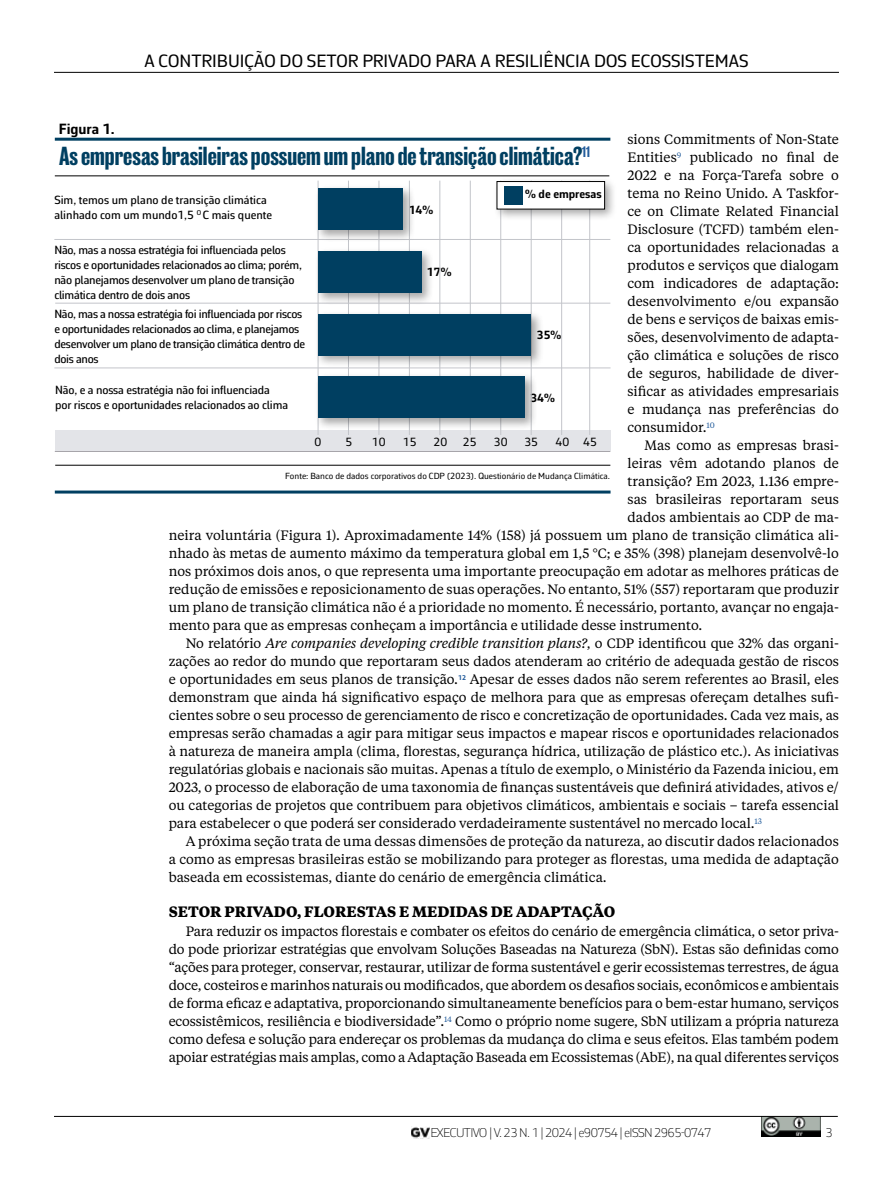
<style>
.page{position:relative;width:893px;height:1191px;background:#fff}
.page>*{position:absolute;margin:0;border:0;box-sizing:border-box;transform-origin:0 0}
.t1{font:700 24px "Caslon Doric Condensed";color:#003f61}
.t2{font:18px "Corbeau Pro";color:#000}
.t3{font:700 15px "Tiempos Text";color:#000}
.t4{font:700 15px "Corbeau Pro";color:#000}
.t5{font:13.5px/18px "Tiempos Text";color:#000;text-align:justify}
.t6{font:italic 13.5px "Tiempos Text";letter-spacing:-.01em;color:#000}
.t7{font:100 12.9px "Corbeau Pro";letter-spacing:-.05em;color:#000}
.t8{font:500 12px/15px "Corbeau Pro";letter-spacing:-.02em;color:#000}
.t9{font:500 12px/15px "Corbeau Pro";color:#000}
.t10{font:700 12px "Corbeau Pro";color:#000}
.t11{font:12px "Corbeau Pro";color:#000}
.t12{font:9px "Corbeau Pro";color:#000}
.s1{font-style:normal}
</style>
<div class="page">
<img style="left:762px;top:1117px;width:58px;height:19px">
<img style="left:411px;top:1126px;width:18px;height:12px">
<hr style="left:54px;top:1116px;width:784px;height:1px;background:#000">
<hr style="left:54px;top:72px;width:785px;height:1px;background:#000">
<hr style="left:55px;top:138px;width:555px;height:3px;background:#003f61">
<hr style="left:55px;top:176px;width:554px;height:1px;background:#000">
<hr style="left:55px;top:490px;width:556px;height:3px;background:#003f61">
<hr style="left:54px;top:239px;width:556px;height:1px;background:#c3c5ca">
<hr style="left:55px;top:303px;width:555px;height:1px;background:#c3c5ca">
<hr style="left:54px;top:368px;width:557px;height:1px;background:#c3c5ca">
<hr style="left:55px;top:465px;width:555px;height:1px;background:#000">
<hr style="left:55px;top:451px;width:555px;height:1px;background:#9d9ba0">
<div style="left:55px;top:430px;width:555px;height:21px;background:#e3e4e8"></div>
<hr style="left:318px;top:181px;width:1px;height:254px;background:#c3c5ca">
<hr style="left:589px;top:181px;width:1px;height:254px;background:#c3c5ca">
<hr style="left:561px;top:181px;width:1px;height:254px;background:#c3c5ca">
<hr style="left:531px;top:181px;width:1px;height:254px;background:#c3c5ca">
<hr style="left:500px;top:181px;width:1px;height:254px;background:#c3c5ca">
<hr style="left:470px;top:181px;width:1px;height:254px;background:#c3c5ca">
<hr style="left:439px;top:181px;width:1px;height:254px;background:#c3c5ca">
<hr style="left:409px;top:181px;width:1px;height:254px;background:#c3c5ca">
<hr style="left:379px;top:181px;width:1px;height:254px;background:#c3c5ca">
<hr style="left:348px;top:181px;width:1px;height:254px;background:#c3c5ca">
<div style="left:315px;top:372px;width:223px;height:59px;background:#000;opacity:.35"></div>
<div style="left:318px;top:376px;width:207px;height:42px;background:#003f61"></div>
<div style="left:315px;top:310px;width:229px;height:58px;background:#000;opacity:.35"></div>
<div style="left:318px;top:313px;width:213px;height:42px;background:#003f61"></div>
<div style="left:315px;top:247px;width:120px;height:58px;background:#000;opacity:.35"></div>
<div style="left:318px;top:251px;width:104px;height:42px;background:#003f61"></div>
<div style="left:315px;top:185px;width:101px;height:58px;background:#000;opacity:.35"></div>
<div style="left:318px;top:188px;width:85px;height:42px;background:#003f61"></div>
<div style="left:493px;top:177px;width:124px;height:45px;background:#000;opacity:.35"></div>
<div style="left:497px;top:181px;width:108px;height:28px;background:#fff"></div>
<div style="left:497px;top:181px;width:108px;height:28px;border:1px solid #000"></div>
<div style="left:505px;top:187px;width:18px;height:18px;background:#003f61"></div>
<h2 class="t2" style="left:144px;top:49px;width:606px">A CONTRIBUIÇÃO DO SETOR PRIVADO PARA A RESILIÊNCIA DOS ECOSSISTEMAS</h2>
<p class="t4" style="left:59px;top:119px;width:57px">Figura 1.</p>
<p class="t5" style="left:628px;top:130px;width:213px">sions Commitments of Non-State Entities<sup>9</sup> publicado no final de 2022 e na Força-Tarefa sobre o tema no Reino Unido. A Taskfor&shy;ce on Climate Related Financial Disclosure (TCFD) também elen&shy;ca oportunidades relacionadas a produtos e serviços que dialogam com indicadores de adaptação: desenvolvimento e/ou expansão de bens e serviços de baixas emis&shy;sões, desenvolvimento de adapta&shy;ção climática e soluções de risco de seguros, habilidade de diver&shy;sificar as atividades empresariais e mudança nas preferências do consumidor.<sup>10</sup></p>
<p class="t5" style="left:645px;top:436px;width:196px">Mas como as empresas brasi-</p>
<p class="t5" style="left:628px;top:454px;width:213px">leiras vêm adotando planos de</p>
<p class="t5" style="left:628px;top:472px;width:213px">transição? Em 2023, 1.136 empre-</p>
<p class="t5" style="left:628px;top:490px;width:213px">sas brasileiras reportaram seus</p>
<p class="t5" style="left:628px;top:508px;width:213px">dados ambientais ao CDP de ma-</p>
<p class="t5" style="left:169px;top:526px;width:672px">neira voluntária (Figura 1). Aproximadamente 14% (158) já possuem um plano de transição climática ali-</p>
<p class="t5" style="left:169px;top:544px;width:672px">nhado às metas de aumento máximo da temperatura global em 1,5 °C; e 35% (398) planejam desenvolvê-lo</p>
<p class="t5" style="left:169px;top:562px;width:672px">nos próximos dois anos, o que representa uma importante preocupação em adotar as melhores práticas de</p>
<p class="t5" style="left:169px;top:580px;width:672px">redução de emissões e reposicionamento de suas operações. No entanto, 51% (557) reportaram que produzir</p>
<p class="t5" style="left:169px;top:598px;width:672px">um plano de transição climática não é a prioridade no momento. É necessário, portanto, avançar no engaja-</p>
<p class="t5" style="left:169px;top:616px;width:535px">mento para que as empresas conheçam a importância e utilidade desse instrumento.</p>
<p class="t6" style="left:186px;top:634px;width:655px"><span class="s1">No relatório</span> Are companies developing credible transition plans?<span class="s1">, o CDP identificou que 32% das organi-</span></p>
<p class="t5" style="left:169px;top:652px;width:672px">zações ao redor do mundo que reportaram seus dados atenderam ao critério de adequada gestão de riscos</p>
<p class="t5" style="left:169px;top:670px;width:672px">e oportunidades em seus planos de transição.<sup>12</sup> Apesar de esses dados não serem referentes ao Brasil, eles</p>
<p class="t5" style="left:169px;top:688px;width:672px">demonstram que ainda há significativo espaço de melhora para que as empresas ofereçam detalhes sufi-</p>
<p class="t5" style="left:169px;top:706px;width:672px">cientes sobre o seu processo de gerenciamento de risco e concretização de oportunidades. Cada vez mais, as</p>
<p class="t5" style="left:169px;top:724px;width:672px">empresas serão chamadas a agir para mitigar seus impactos e mapear riscos e oportunidades relacionados</p>
<p class="t5" style="left:169px;top:742px;width:672px">à natureza de maneira ampla (clima, florestas, segurança hídrica, utilização de plástico etc.). As iniciativas</p>
<p class="t5" style="left:169px;top:760px;width:672px">regulatórias globais e nacionais são muitas. Apenas a título de exemplo, o Ministério da Fazenda iniciou, em</p>
<p class="t5" style="left:169px;top:778px;width:672px">2023, o processo de elaboração de uma taxonomia de finanças sustentáveis que definirá atividades, ativos e/</p>
<p class="t5" style="left:169px;top:796px;width:672px">ou categorias de projetos que contribuem para objetivos climáticos, ambientais e sociais – tarefa essencial</p>
<p class="t5" style="left:169px;top:814px;width:595px">para estabelecer o que poderá ser considerado verdadeiramente sustentável no mercado local.<sup>13</sup></p>
<p class="t5" style="left:186px;top:832px;width:655px">A próxima seção trata de uma dessas dimensões de proteção da natureza, ao discutir dados relacionados</p>
<p class="t5" style="left:169px;top:850px;width:672px">a como as empresas brasileiras estão se mobilizando para proteger as florestas, uma medida de adaptação</p>
<p class="t5" style="left:169px;top:868px;width:440px">baseada em ecossistemas, diante do cenário de emergência climática.</p>
<p class="t3" style="left:169px;top:901px;width:448px">SETOR PRIVADO, FLORESTAS E MEDIDAS DE ADAPTAÇÃO</p>
<p class="t5" style="left:169px;top:922px;width:672px;text-indent:17px">Para reduzir os impactos florestais e combater os efeitos do cenário de emergência climática, o setor priva&shy;do pode priorizar estratégias que envolvam Soluções Baseadas na Natureza (SbN). Estas são definidas como “ações para proteger, conservar, restaurar, utilizar de forma sustentável e gerir ecossistemas terrestres, de água doce, costeiros e marinhos naturais ou modificados, que abordem os desafios sociais, econômicos e ambientais de forma eficaz e adaptativa, proporcionando simultaneamente benefícios para o bem-estar humano, serviços ecossistêmicos, resiliência e biodiversidade”.<sup>14</sup> Como o próprio nome sugere, SbN utilizam a própria natureza como defesa e solução para endereçar os problemas da mudança do clima e seus efeitos. Elas também podem apoiar estratégias mais amplas, como a Adaptação Baseada em Ecossistemas (AbE), na qual diferentes serviços</p>
<h1 class="t1" style="left:59px;top:139px;width:532px">As empresas brasileiras possuem um plano de transição climática?<sup>11</sup></h1>
<p class="t10" style="left:525px;top:186px;width:78px">% de empresas</p>
<p class="t9" style="left:54px;top:192px;width:219px">Sim, temos um plano de transição climática alinhado com um mundo1,5 <sup>O</sup> C mais quente</p>
<p class="t10" style="left:409px;top:202px;width:26px">14%</p>
<p class="t8" style="left:54px;top:242px;width:249px">Não, mas a nossa estratégia foi influenciada pelos riscos e oportunidades relacionados ao clima; porém, não planejamos desenvolver um plano de transição climática dentro de dois anos</p>
<p class="t8" style="left:54px;top:306px;width:252px">Não, mas a nossa estratégia foi influenciada por riscos e oportunidades relacionados ao clima, e planejamos desenvolver um plano de transição climática dentro de dois anos</p>
<p class="t8" style="left:55px;top:383px;width:234px">Não, e a nossa estratégia não foi influenciada por riscos e oportunidades relacionados ao clima</p>
<p class="t10" style="left:427px;top:264px;width:26px">17%</p>
<p class="t10" style="left:537px;top:327px;width:26px">35%</p>
<p class="t10" style="left:530px;top:389px;width:26px">34%</p>
<p class="t11" style="left:315px;top:434px;width:8px">0</p>
<p class="t11" style="left:345px;top:434px;width:8px">5</p>
<p class="t11" style="left:372px;top:434px;width:15px">10</p>
<p class="t11" style="left:403px;top:434px;width:15px">15</p>
<p class="t11" style="left:433px;top:434px;width:15px">20</p>
<p class="t11" style="left:463px;top:434px;width:15px">25</p>
<p class="t11" style="left:494px;top:434px;width:15px">30</p>
<p class="t11" style="left:524px;top:434px;width:15px">35</p>
<p class="t11" style="left:556px;top:434px;width:43px">40 45</p>
<p class="t12" style="left:285px;top:470px;width:326px">Fonte: Banco de dados corporativos do CDP (2023). Questionário de Mudança Climática.</p>
<p class="t7" style="left:430px;top:1123px;width:283px">EXECUTIVO | V. 23 N. 1 | 2024 | e90754 | eISSN 2965-0747</p>
<p class="t7" style="left:826px;top:1123px;width:9px">3</p>
</div>
